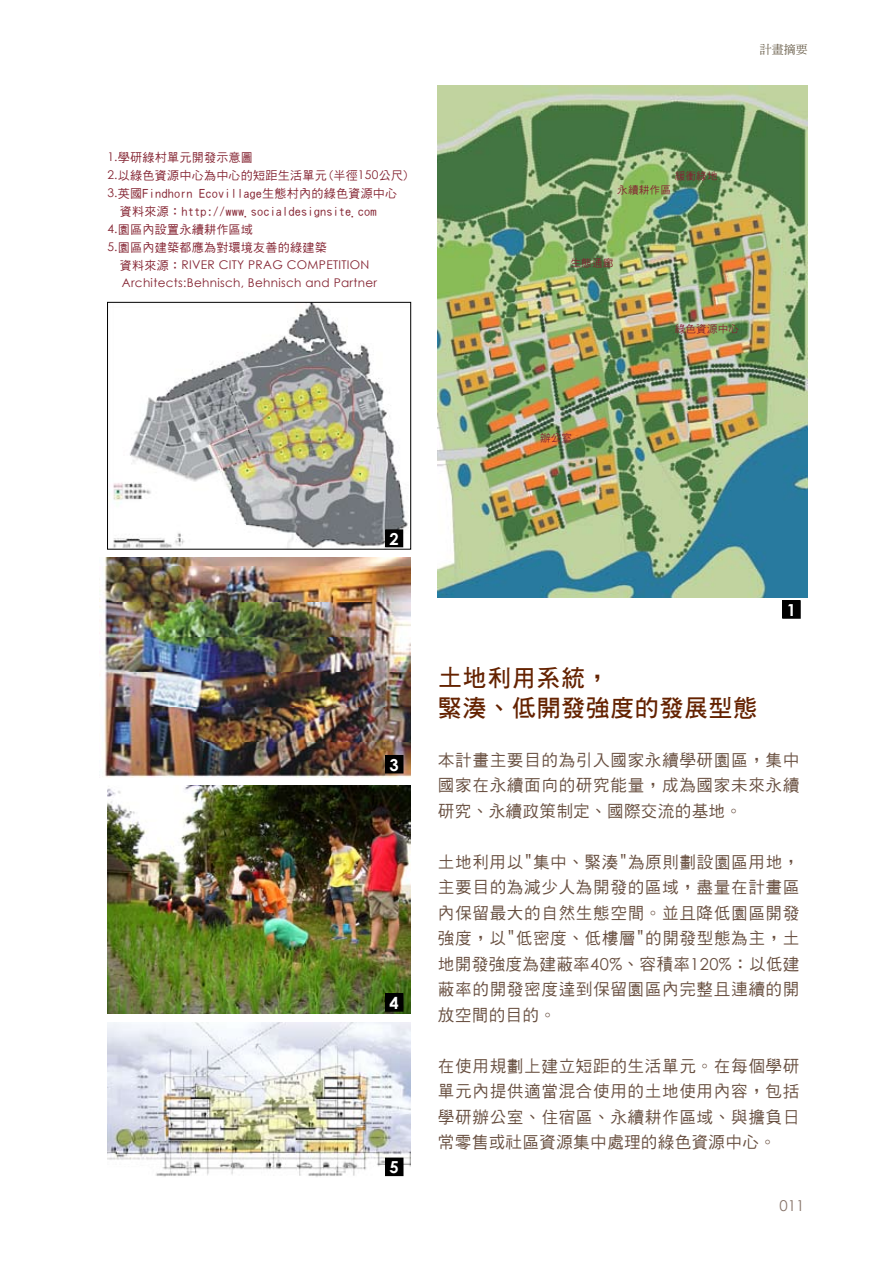
<style>
.page{position:relative;width:893px;height:1263px;background:#fff}
.page>*{position:absolute;margin:0;border:0;box-sizing:border-box;transform-origin:0 0}
.t1{font:24px/30px "DF Hei Bd HK BF";letter-spacing:.025em;color:#642200}
.t2{font:16.5px/25.5px "DF Hei Md HK BF";letter-spacing:.045em;color:#684f40;text-align:justify}
.t3{font:700 16.5px "Century Gothic";color:#fff}
.t4{font:15px "Century Gothic";color:#87746a}
.t5{font:12px "DF Hei Md HK BF";letter-spacing:.025em;color:#842432}
.t6{font:12px/18px "Century Gothic";letter-spacing:.025em;color:#842432}
.t7{font:12px "DF Ming Md HK BF";color:#695e4a}
.t8{font:10.5px "DF Hei Md HK BF";letter-spacing:.025em;color:#842432}
.s1{font-family:"Century Gothic"}
.s2{font-family:"DF Hei Md HK BF"}
</style>
<div class="page">
<img style="left:113px;top:304px;width:295px;height:243px">
<div style="left:107px;top:302px;width:304px;height:247px;border:1px solid #000"></div>
<div style="left:386px;top:530px;width:17px;height:17px;background:#000"></div>
<div style="left:385px;top:529px;width:18px;height:18px;border:1px solid #000"></div>
<img style="left:100px;top:558px;width:310px;height:219px">
<div style="left:386px;top:756px;width:17px;height:17px;background:#000"></div>
<div style="left:385px;top:755px;width:18px;height:18px;border:2px solid #000"></div>
<img style="left:107px;top:786px;width:304px;height:227px">
<div style="left:386px;top:994px;width:17px;height:17px;background:#000"></div>
<div style="left:385px;top:993px;width:18px;height:19px;border:2px solid #000"></div>
<img style="left:107px;top:1022px;width:304px;height:155px">
<div style="left:386px;top:1158px;width:17px;height:17px;background:#000"></div>
<div style="left:385px;top:1157px;width:18px;height:19px;border:2px solid #000"></div>
<img style="left:438px;top:85px;width:370px;height:512px">
<div style="left:783px;top:601px;width:17px;height:17px;background:#000"></div>
<div style="left:782px;top:600px;width:19px;height:19px;border:2px solid #000"></div>
<p class="t5" style="left:107px;top:151px;width:147px"><span class="s1">1.</span>學研綠村單元開發示意圖</p>
<p class="t5" style="left:107px;top:169px;width:304px"><span class="s1">2.</span>以綠色資源中心為中心的短距生活單元(半徑<span class="s1">150</span>公尺)</p>
<p class="t5" style="left:107px;top:187px;width:291px"><span class="s1">3.</span>英國Findhorn Ecovillage生態村內的綠色資源中心</p>
<p class="t5" style="left:120px;top:205px;width:258px">資料來源：http://www.socialdesignsite.com</p>
<p class="t5" style="left:107px;top:223px;width:147px"><span class="s1">4.</span>園區內設置永續耕作區域</p>
<p class="t5" style="left:107px;top:241px;width:221px"><span class="s1">5.</span>園區內建築都應為對環境友善的綠建築</p>
<p class="t6" style="left:120px;top:256px;width:259px"><span class="s2">資料來源：</span>RIVER CITY PRAG COMPETITION<br>Architects:Behnisch, Behnisch and Partner</p>
<p class="t7" style="left:760px;top:44px;width:49px">計畫摘要</p>
<p class="t8" style="left:675px;top:170px;width:44px">緩衝綠地</p>
<p class="t8" style="left:617px;top:184px;width:55px">永續耕作區</p>
<p class="t8" style="left:570px;top:258px;width:44px">生態通廊</p>
<p class="t8" style="left:675px;top:324px;width:66px">綠色資源中心</p>
<p class="t3" style="left:389px;top:526px;width:11px">2</p>
<p class="t3" style="left:389px;top:752px;width:11px">3</p>
<p class="t3" style="left:389px;top:990px;width:11px">4</p>
<p class="t3" style="left:389px;top:1155px;width:11px">5</p>
<p class="t8" style="left:540px;top:433px;width:34px">辦公室</p>
<p class="t3" style="left:787px;top:597px;width:11px">1</p>
<h1 class="t1" style="left:438px;top:663px;width:321px">土地利用系統，<br>緊湊、低開發強度的發展型態</h1>
<p class="t2" style="left:438px;top:747px;width:363px">本計畫主要目的為引入國家永續學研園區，集中國家在永續面向的研究能量，成為國家未來永續研究、永續政策制定、國際交流的基地。</p>
<p class="t2" style="left:438px;top:849px;width:363px">土地利用以"集中、緊湊"為原則劃設園區用地，主要目的為減少人為開發的區域，盡量在計畫區內保留最大的自然生態空間。並且降低園區開發強度，以"低密度、低樓層"的開發型態為主，土地開發強度為建蔽率<span class="s1">40%</span>、容積率<span class="s1">120%</span>：以低建蔽率的開發密度達到保留園區內完整且連續的開放空間的目的。</p>
<p class="t2" style="left:438px;top:1053px;width:363px">在使用規劃上建立短距的生活單元。在每個學研單元內提供適當混合使用的土地使用內容，包括學研辦公室、住宿區、永續耕作區域、與擔負日常零售或社區資源集中處理的綠色資源中心。</p>
<p class="t4" style="left:779px;top:1195px;width:26px">011</p>
</div>
